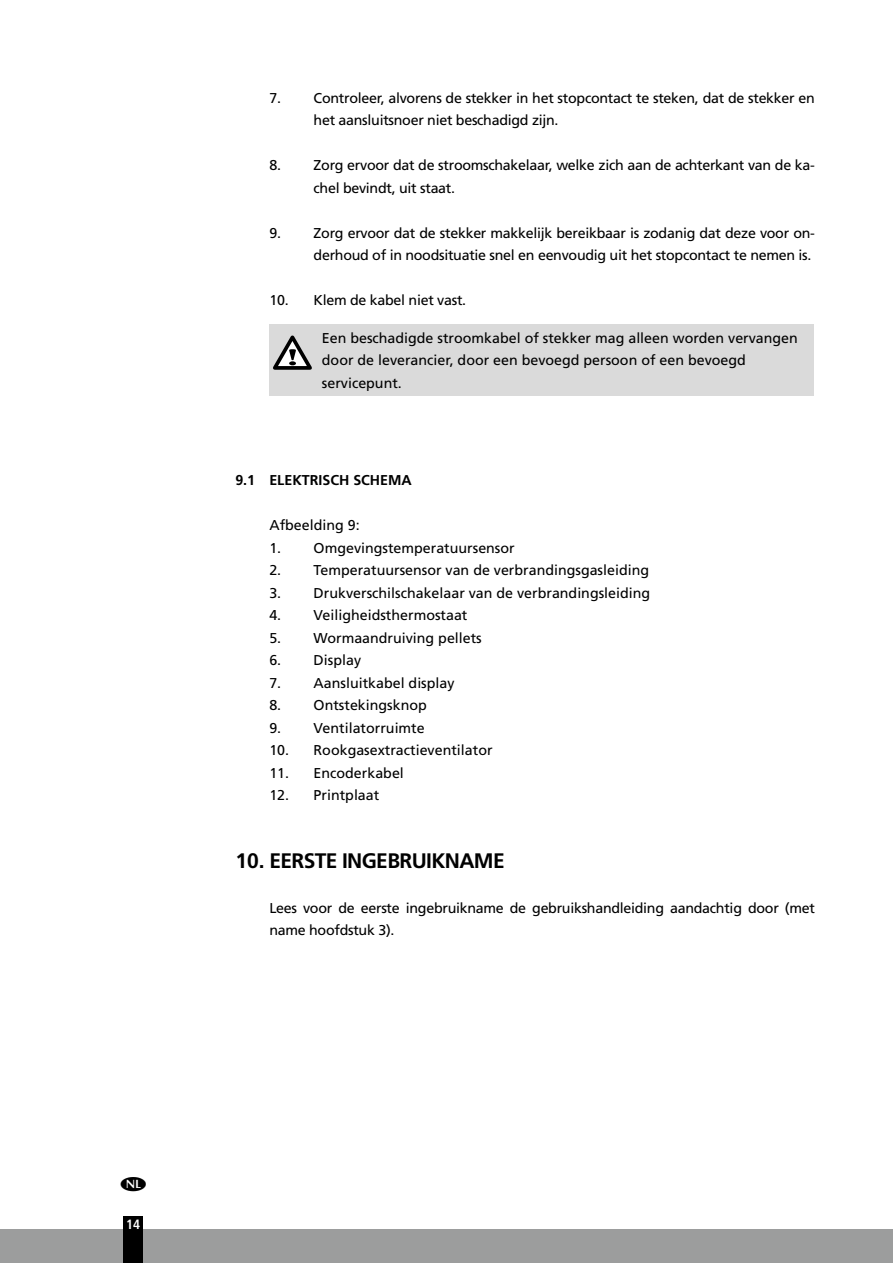
<style>
.page{position:relative;width:893px;height:1263px;background:#fff}
.page>*{position:absolute;margin:0;border:0;box-sizing:border-box;transform-origin:0 0}
.t1{font:700 21px "Frutiger LT Std";letter-spacing:-.03em;color:#000}
.t2{font:14.25px/22.5px "Frutiger LT Std";letter-spacing:-.02em;color:#000}
.t3{font:14.25px/22.5px "Frutiger LT Std";color:#000}
.t4{font:700 14.25px "Frutiger LT Std";color:#000}
.t5{font:700 condensed 13.5px "Frutiger LT Std";color:#fff}
</style>
<div class="page">
<div style="left:0;top:1229px;width:893px;height:34px;background:#9c9d9d"></div>
<div style="left:123px;top:1216px;width:20px;height:47px;background:#000"></div>
<div style="left:269px;top:324px;width:51px;height:71px;background:#dadada"></div>
<div style="left:320px;top:324px;width:494px;height:71px;background:#dadada"></div>
<svg style="left:273px;top:335px;width:39px;height:35px"></svg>
<p class="t2" style="left:314px;top:87px;width:503px;text-indent:-44px">7. Controleer, alvorens de stekker in het stopcontact te steken, dat de stekker en het aansluitsnoer niet beschadigd zijn.</p>
<p class="t2" style="left:314px;top:154px;width:503px;text-indent:-44px">8. Zorg ervoor dat de stroomschakelaar, welke zich aan de achterkant van de ka&shy;chel bevindt, uit staat.</p>
<p class="t2" style="left:269px;top:222px;width:547px;text-align:right">9. Zorg ervoor dat de stekker makkelijk bereikbaar is zodanig dat deze voor on&shy;derhoud of in noodsituatie snel en eenvoudig uit het stopcontact te nemen is.</p>
<p class="t2" style="left:269px;top:289px;width:198px">10. Klem de kabel niet vast.</p>
<p class="t2" style="left:269px;top:334px;width:217px">11. Buig en knik de kabel niet.</p>
<p class="t3" style="left:322px;top:326px;width:477px">Een beschadigde stroomkabel of stekker mag alleen worden vervangen door de leverancier, door een bevoegd persoon of een bevoegd servicepunt.</p>
<p class="t4" style="left:235px;top:472px;width:178px">9.1 ELEKTRISCH SCHEMA</p>
<p class="t3" style="left:269px;top:514px;width:92px">Afbeelding 9:</p>
<p class="t3" style="left:269px;top:537px;width:247px">1. Omgevingstemperatuursensor</p>
<p class="t3" style="left:269px;top:559px;width:381px">2. Temperatuursensor van de verbrandingsgasleiding</p>
<p class="t3" style="left:269px;top:582px;width:382px">3. Drukverschilschakelaar van de verbrandingsleiding</p>
<p class="t3" style="left:269px;top:604px;width:200px">4. Veiligheidsthermostaat</p>
<p class="t3" style="left:269px;top:627px;width:214px">5. Wormaandruiving pellets</p>
<p class="t3" style="left:269px;top:649px;width:93px">6. Display</p>
<p class="t3" style="left:269px;top:672px;width:187px">7. Aansluitkabel display</p>
<p class="t3" style="left:269px;top:694px;width:159px">8. Ontstekingsknop</p>
<p class="t3" style="left:269px;top:717px;width:157px">9. Ventilatorruimte</p>
<p class="t3" style="left:269px;top:739px;width:225px">10. Rookgasextractieventilator</p>
<p class="t3" style="left:269px;top:762px;width:136px">11. Encoderkabel</p>
<p class="t3" style="left:269px;top:784px;width:111px">12. Printplaat</p>
<h1 class="t1" style="left:235px;top:848px;width:271px">10. EERSTE INGEBRUIKNAME</h1>
<p class="t2" style="left:269px;top:897px;width:547px">Lees voor de eerste ingebruikname de gebruikshandleiding aandachtig door (met name hoofdstuk 3).</p>
<p class="t5" style="left:126px;top:1216px;width:16px">14</p>
</div>
